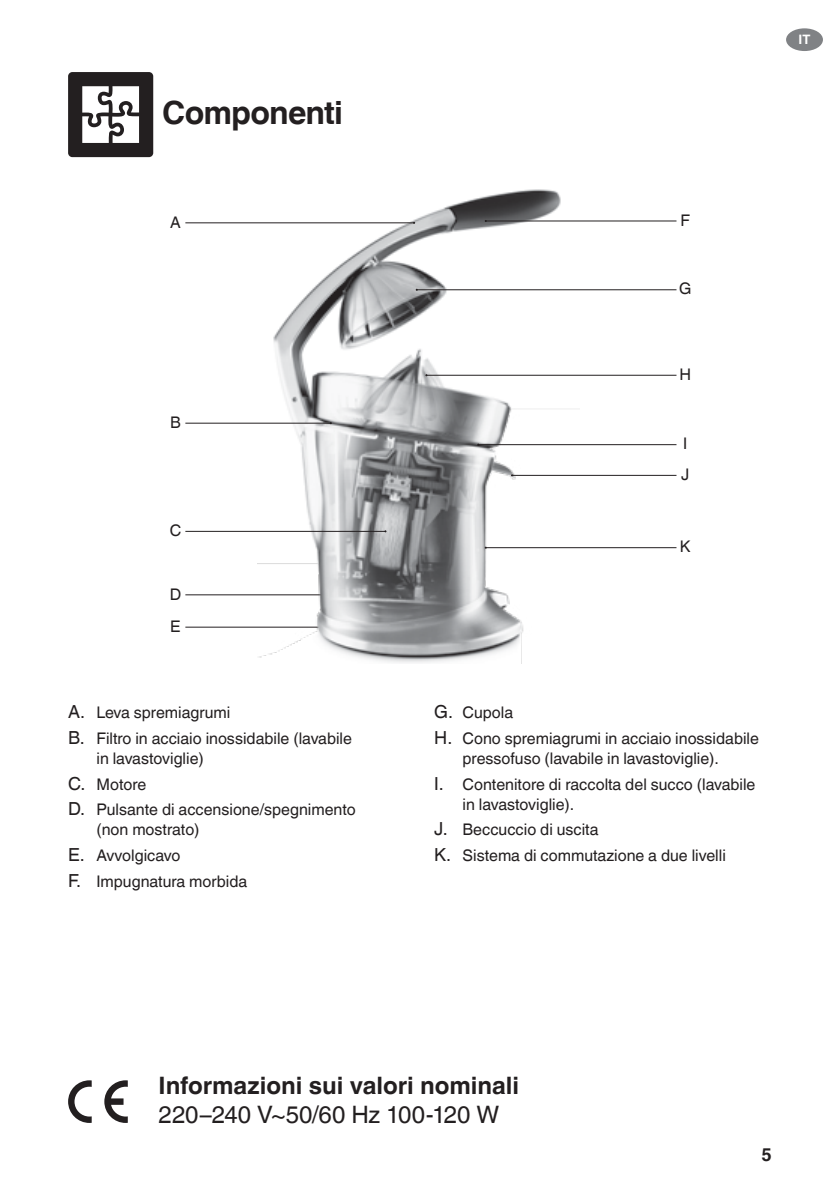
<style>
.page{position:relative;width:840px;height:1191px;background:#fff}
.page>*{position:absolute;margin:0;border:0;box-sizing:border-box;transform-origin:0 0}
.Page_Header{font:700 32px "Helvetica World";letter-spacing:-.025em;color:#231f20}
.t1{font:700 24px "Helvetica World";color:#231f20}
.t2{font:24px "Helvetica World";letter-spacing:-.005em;color:#231f20}
.t3{font:700 18px "Helvetica World";color:#231f20}
.Callout_letter_A_B_C{font:16px/20px "Helvetica World";color:#231f20}
.t4{font:700 13px "Helvetica World";color:#fff}
.s1{font-size:18px}
</style>
<div class="page">
<div style="left:785px;top:28px;width:37px;height:23px;background:#808285;border-radius:50%"></div>
<div style="left:68px;top:72px;width:85px;height:85px;background:#231f20;border-radius:4px"></div>
<svg style="left:82px;top:86px;width:57px;height:57px"></svg>
<hr style="left:185px;top:627px;width:200px;height:1px;background:#231f20">
<hr style="left:185px;top:594px;width:200px;height:1px;background:#231f20">
<img style="left:257px;top:189px;width:322px;height:474px">
<hr style="left:185px;top:222px;width:229px;height:1px;background:#231f20">
<hr style="left:485px;top:221px;width:191px;height:1px;background:#231f20">
<hr style="left:485px;top:547px;width:191px;height:1px;background:#231f20">
<hr style="left:185px;top:423px;width:145px;height:1px;background:#231f20">
<hr style="left:185px;top:531px;width:200px;height:1px;background:#231f20">
<hr style="left:416px;top:289px;width:260px;height:1px;background:#231f20">
<hr style="left:426px;top:375px;width:250px;height:1px;background:#231f20">
<hr style="left:511px;top:475px;width:165px;height:1px;background:#231f20">
<hr style="left:478px;top:444px;width:198px;height:1px;background:#231f20">
<svg style="left:104px;top:1080px;width:24px;height:43px"></svg>
<svg style="left:68px;top:1080px;width:24px;height:43px"></svg>
<p class="Page_Header" style="left:162px;top:95px;width:182px">Componenti</p>
<p class="Callout_letter_A_B_C" style="left:170px;top:212px;width:12px">A</p>
<p class="Callout_letter_A_B_C" style="left:680px;top:210px;width:11px">F</p>
<p class="Callout_letter_A_B_C" style="left:678px;top:279px;width:14px">G</p>
<p class="Callout_letter_A_B_C" style="left:170px;top:412px;width:12px">B</p>
<p class="Callout_letter_A_B_C" style="left:169px;top:520px;width:13px">C</p>
<p class="Callout_letter_A_B_C" style="left:170px;top:584px;width:13px">D</p>
<p class="Callout_letter_A_B_C" style="left:170px;top:616px;width:12px">E</p>
<p class="Callout_letter_A_B_C" style="left:68px;top:702px;width:163px"><span class="s1">A.</span> Leva spremiagrumi</p>
<p class="Callout_letter_A_B_C" style="left:96px;top:728px;width:257px;text-indent:-28px"><span class="s1">B.</span> Filtro in acciaio inossidabile (lavabile in lavastoviglie)</p>
<p class="Callout_letter_A_B_C" style="left:68px;top:774px;width:80px"><span class="s1">C.</span> Motore</p>
<p class="Callout_letter_A_B_C" style="left:96px;top:799px;width:261px;text-indent:-28px"><span class="s1">D.</span> Pulsante di accensione/spegnimento (non mostrato)</p>
<p class="Callout_letter_A_B_C" style="left:68px;top:845px;width:114px"><span class="s1">E.</span> Avvolgicavo</p>
<p class="Callout_letter_A_B_C" style="left:68px;top:871px;width:180px"><span class="s1">F.</span> Impugnatura morbida</p>
<p class="Callout_letter_A_B_C" style="left:679px;top:364px;width:13px">H</p>
<p class="Callout_letter_A_B_C" style="left:682px;top:434px;width:6px">I</p>
<p class="Callout_letter_A_B_C" style="left:680px;top:464px;width:10px">J</p>
<p class="Callout_letter_A_B_C" style="left:679px;top:537px;width:12px">K</p>
<p class="Callout_letter_A_B_C" style="left:434px;top:702px;width:80px"><span class="s1">G.</span> Cupola</p>
<p class="Callout_letter_A_B_C" style="left:462px;top:728px;width:298px;text-indent:-28px"><span class="s1">H.</span> Cono spremiagrumi in acciaio inossidabile pressofuso (lavabile in lavastoviglie).</p>
<p class="Callout_letter_A_B_C" style="left:462px;top:774px;width:294px;text-indent:-28px"><span class="s1">I.</span> Contenitore di raccolta del succo (lavabile in lavastoviglie).</p>
<p class="Callout_letter_A_B_C" style="left:434px;top:819px;width:166px"><span class="s1">J.</span> Beccuccio di uscita</p>
<p class="Callout_letter_A_B_C" style="left:434px;top:845px;width:293px"><span class="s1">K.</span> Sistema di commutazione a due livelli</p>
<p class="t4" style="left:798px;top:32px;width:14px">IT</p>
<p class="t1" style="left:158px;top:1071px;width:362px">Informazioni sui valori nominali</p>
<p class="t2" style="left:158px;top:1100px;width:342px">220–240 V~50/60 Hz 100-120 W</p>
<p class="t3" style="left:761px;top:1143px;width:12px">5</p>
</div>
